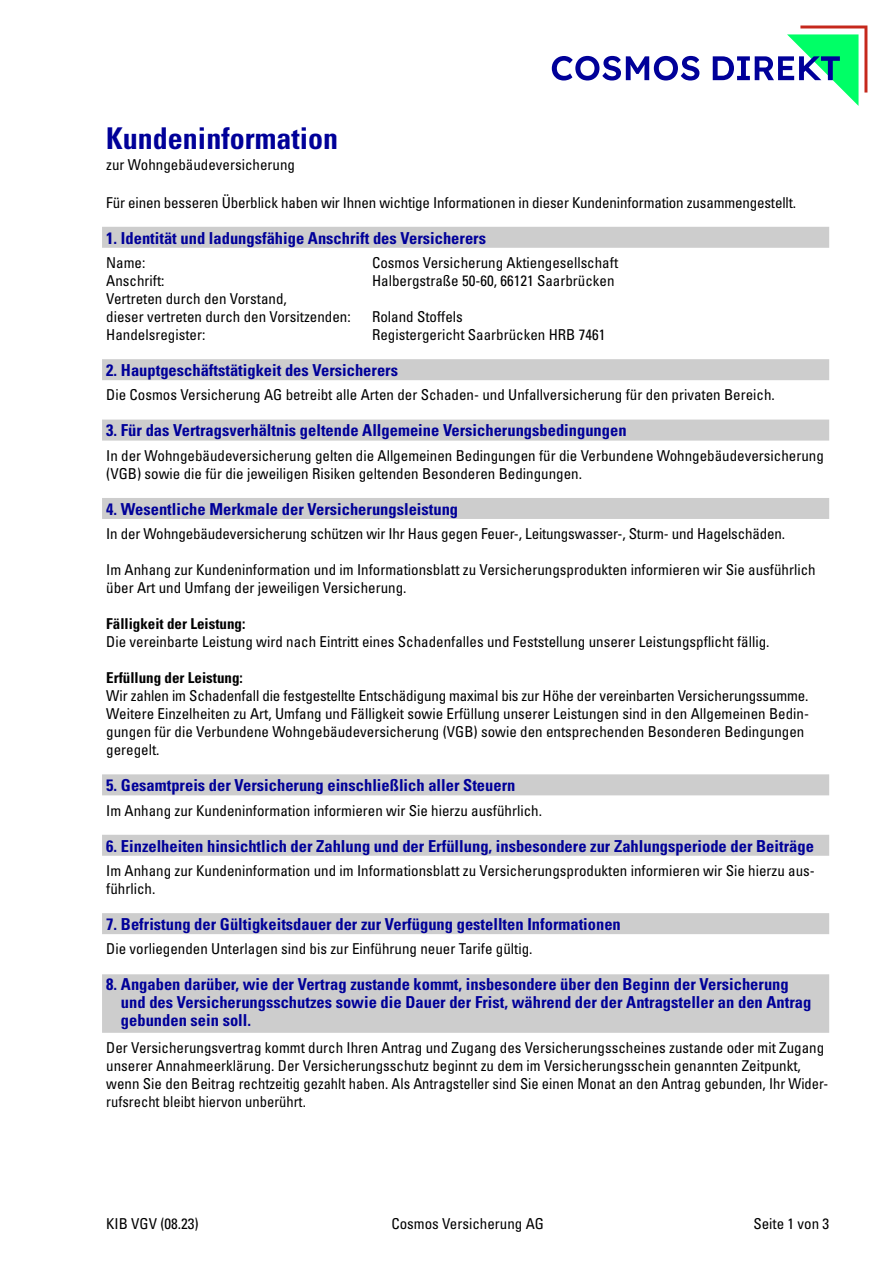
<style>
.page{position:relative;width:893px;height:1263px;background:#fff}
.page>*{position:absolute;margin:0;border:0;box-sizing:border-box;transform-origin:0 0}
.t1{font:700 condensed 30px "Univers LT Std";color:#009}
.t2{font:700 condensed 16.5px/18px "Univers LT Std";color:#009}
.t3{font:condensed 15px/18px "Univers LT Std";color:#000}
.t4{font:700 condensed 15px "Univers LT Std";color:#000}
</style>
<div class="page">
<div style="left:102px;top:227px;width:727px;height:21px;background:#cdcdcd"></div>
<div style="left:102px;top:359px;width:727px;height:21px;background:#cdcdcd"></div>
<div style="left:102px;top:420px;width:727px;height:21px;background:#cdcdcd"></div>
<div style="left:102px;top:498px;width:727px;height:21px;background:#cdcdcd"></div>
<div style="left:102px;top:774px;width:727px;height:21px;background:#cdcdcd"></div>
<div style="left:102px;top:835px;width:727px;height:21px;background:#cdcdcd"></div>
<div style="left:102px;top:913px;width:727px;height:21px;background:#cdcdcd"></div>
<div style="left:102px;top:974px;width:727px;height:59px;background:#cdcdcd"></div>
<svg style="left:552px;top:26px;width:315px;height:80px"></svg>
<h1 class="t1" style="left:106px;top:120px;width:233px">Kundeninformation</h1>
<p class="t3" style="left:106px;top:156px;width:190px">zur Wohngebäudeversicherung</p>
<p class="t3" style="left:106px;top:193px;width:691px">Für einen besseren Überblick haben wir Ihnen wichtige Informationen in dieser Kundeninformation zusammengestellt.</p>
<p class="t2" style="left:106px;top:229px;width:381px">1. Identität und ladungsfähige Anschrift des Versicherers</p>
<p class="t3" style="left:106px;top:253px;width:41px">Name:</p>
<p class="t3" style="left:372px;top:253px;width:248px">Cosmos Versicherung Aktiengesellschaft</p>
<p class="t3" style="left:106px;top:271px;width:60px">Anschrift:</p>
<p class="t3" style="left:372px;top:271px;width:244px">Halbergstraße 50-60, 66121 Saarbrücken</p>
<p class="t3" style="left:106px;top:289px;width:246px">Vertreten durch den Vorstand,<br>dieser vertreten durch den Vorsitzenden:</p>
<p class="t3" style="left:372px;top:307px;width:92px">Roland Stoffels</p>
<p class="t3" style="left:106px;top:325px;width:101px">Handelsregister:</p>
<p class="t3" style="left:372px;top:325px;width:235px">Registergericht Saarbrücken HRB 7461</p>
<p class="t2" style="left:106px;top:361px;width:293px">2. Hauptgeschäftstätigkeit des Versicherers</p>
<p class="t3" style="left:106px;top:386px;width:670px">Die Cosmos Versicherung AG betreibt alle Arten der Schaden- und Unfallversicherung für den privaten Bereich.</p>
<p class="t2" style="left:106px;top:421px;width:522px">3. Für das Vertragsverhältnis geltende Allgemeine Versicherungsbedingungen</p>
<p class="t3" style="left:106px;top:446px;width:719px">In der Wohngebäudeversicherung gelten die Allgemeinen Bedingungen für die Verbundene Wohngebäudeversicherung (VGB) sowie die für die jeweiligen Risiken geltenden Besonderen Bedingungen.</p>
<p class="t2" style="left:106px;top:500px;width:353px">4. Wesentliche Merkmale der Versicherungsleistung</p>
<p class="t3" style="left:106px;top:524px;width:680px">In der Wohngebäudeversicherung schützen wir Ihr Haus gegen Feuer-, Leitungswasser-, Sturm- und Hagelschäden.</p>
<p class="t3" style="left:106px;top:560px;width:711px">Im Anhang zur Kundeninformation und im Informationsblatt zu Versicherungsprodukten informieren wir Sie ausführlich über Art und Umfang der jeweiligen Versicherung.</p>
<p class="t4" style="left:106px;top:614px;width:141px">Fälligkeit der Leistung:</p>
<p class="t3" style="left:106px;top:632px;width:665px">Die vereinbarte Leistung wird nach Eintritt eines Schadenfalles und Feststellung unserer Leistungspflicht fällig.</p>
<p class="t4" style="left:106px;top:668px;width:138px">Erfüllung der Leistung:</p>
<p class="t3" style="left:106px;top:686px;width:704px">Wir zahlen im Schadenfall die festgestellte Entschädigung maximal bis zur Höhe der vereinbarten Versicherungssumme.<br>Weitere Einzelheiten zu Art, Umfang und Fälligkeit sowie Erfüllung unserer Leistungen sind in den Allgemeinen Bedin&shy;gungen für die Verbundene Wohngebäudeversicherung (VGB) sowie den entsprechenden Besonderen Bedingungen geregelt.</p>
<p class="t2" style="left:106px;top:776px;width:411px">5. Gesamtpreis der Versicherung einschließlich aller Steuern</p>
<p class="t3" style="left:106px;top:801px;width:437px">Im Anhang zur Kundeninformation informieren wir Sie hierzu ausführlich.</p>
<p class="t2" style="left:106px;top:836px;width:709px">6. Einzelheiten hinsichtlich der Zahlung und der Erfüllung, insbesondere zur Zahlungsperiode der Beiträge</p>
<p class="t3" style="left:106px;top:861px;width:710px">Im Anhang zur Kundeninformation und im Informationsblatt zu Versicherungsprodukten informieren wir Sie hierzu aus&shy;führlich.</p>
<p class="t2" style="left:106px;top:915px;width:516px">7. Befristung der Gültigkeitsdauer der zur Verfügung gestellten Informationen</p>
<p class="t3" style="left:106px;top:940px;width:428px">Die vorliegenden Unterlagen sind bis zur Einführung neuer Tarife gültig.</p>
<p class="t2" style="left:121px;top:975px;width:692px;text-indent:-15px">8. Angaben darüber, wie der Vertrag zustande kommt, insbesondere über den Beginn der Versicherung und des Versicherungsschutzes sowie die Dauer der Frist, während der der Antragsteller an den Antrag gebunden sein soll.</p>
<p class="t3" style="left:106px;top:1038px;width:723px">Der Versicherungsvertrag kommt durch Ihren Antrag und Zugang des Versicherungsscheines zustande oder mit Zugang unserer Annahmeerklärung. Der Versicherungsschutz beginnt zu dem im Versicherungsschein genannten Zeitpunkt, wenn Sie den Beitrag rechtzeitig gezahlt haben. Als Antragsteller sind Sie einen Monat an den Antrag gebunden, Ihr Wider&shy;rufsrecht bleibt hiervon unberührt.</p>
<p class="t3" style="left:106px;top:1214px;width:94px">KIB VGV (08.23)</p>
<p class="t3" style="left:391px;top:1214px;width:154px">Cosmos Versicherung AG</p>
<p class="t3" style="left:753px;top:1214px;width:77px">Seite 1 von 3</p>
</div>
